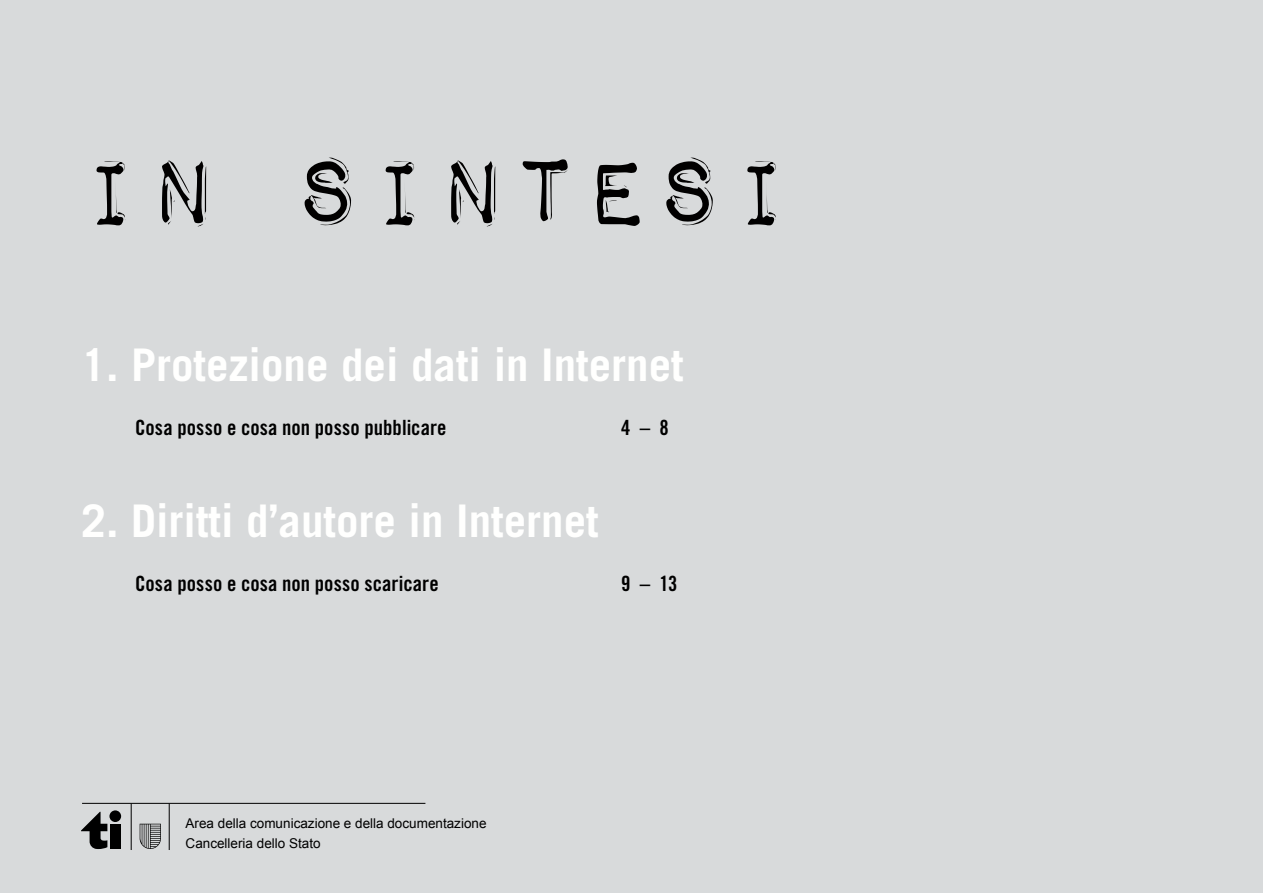
<style>
.page{position:relative;width:1263px;height:893px;background:#d8dadb}
.page>*{position:absolute;margin:0;border:0;box-sizing:border-box;transform-origin:0 0}
.t1{font:120px "Impact Label Reversed";color:#010000}
.t2{font:700 45px "Trade Gothic";color:#fffffe}
.t3{font:21px "Trade Gothic Bold Cond Twenty";letter-spacing:.005em;color:#000}
.t4{font:13.5px/19.5px "Arial";color:#000}
</style>
<div class="page">
<div style="left:110px;top:824px;width:10px;height:24px;background:#000"></div>
<div style="left:109px;top:810px;width:12px;height:12px;background:#000;border-radius:50%"></div>
<svg style="left:81px;top:812px;width:26px;height:37px"></svg>
<svg style="left:140px;top:824px;width:21px;height:25px"></svg>
<hr style="left:82px;top:803px;width:343px;height:1px;background:#000">
<hr style="left:169px;top:803px;width:1px;height:47px;background:#000">
<hr style="left:131px;top:803px;width:1px;height:47px;background:#000">
<h1 class="t1" style="left:75px;top:133px;width:725px">in sintesi</h1>
<h2 class="t2" style="left:81px;top:337px;width:604px">1. Protezione dei dati in Internet</h2>
<p class="t3" style="left:135px;top:414px;width:313px">Cosa posso e cosa non posso pubblicare</p>
<p class="t3" style="left:621px;top:414px;width:49px">4 – 8</p>
<h2 class="t2" style="left:81px;top:494px;width:519px">2. Diritti d’autore in Internet</h2>
<p class="t3" style="left:135px;top:571px;width:305px">Cosa posso e cosa non posso scaricare</p>
<p class="t3" style="left:621px;top:571px;width:58px">9 – 13</p>
<p class="t4" style="left:186px;top:814px;width:302px">Area della comunicazione e della documentazione<br>Cancelleria dello Stato</p>
</div>
